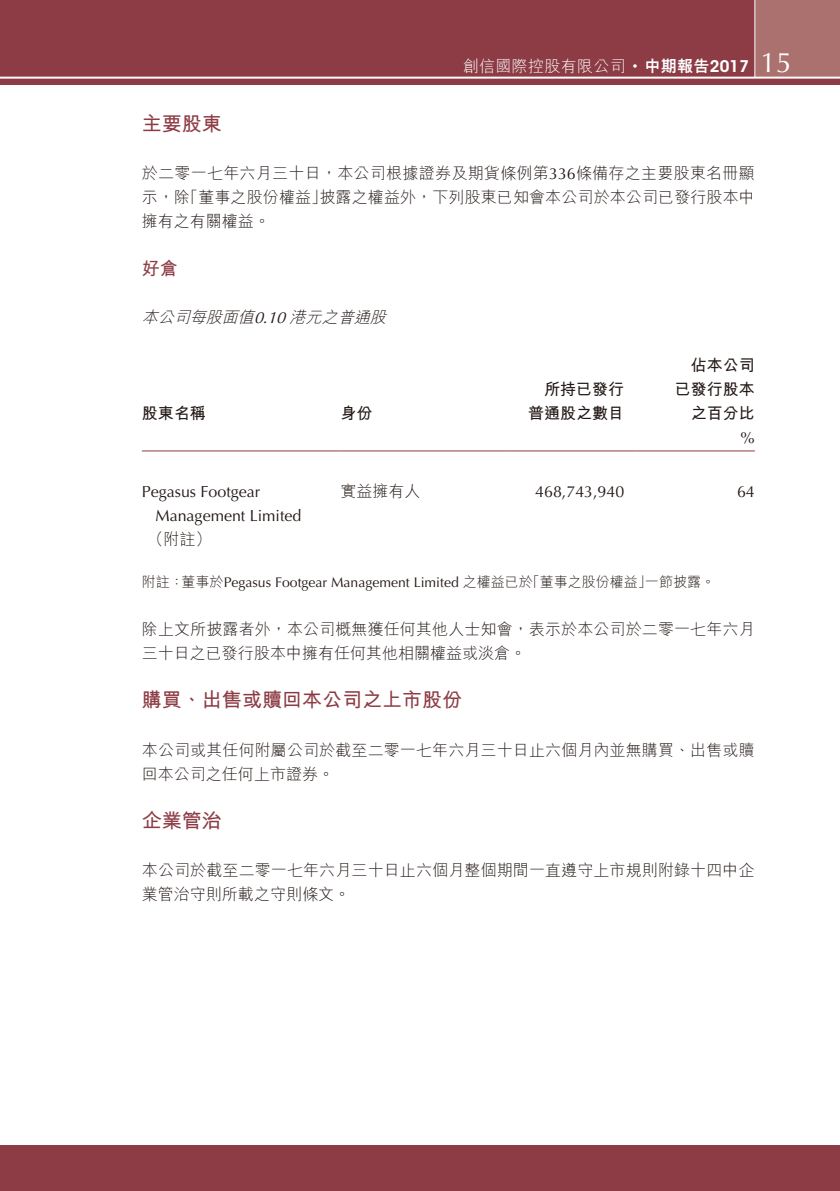
<style>
.page{position:relative;width:840px;height:1191px;background:#fff}
.page>*{position:absolute;margin:0;border:0;box-sizing:border-box;transform-origin:0 0}
.t1{font:700 20px "M Hei HK";color:#8d3c45}
.t2{font:700 18px "M Hei HK";color:#8d3c45}
.t3{font:300 16px/24px "M Hei HK";letter-spacing:.005em;color:#231916}
.t4{font:16px/24px "Optima LT Std";color:#231916}
.t5{font:700 16px "M Hei HK";color:#231916}
.t6{font:300 16px "M Hei HK";letter-spacing:.02em;color:#fff}
.t7{font:italic 300 16px "M Hei HK";color:#231916}
.t8{font:14px "Optima LT Std";color:#231916}
.s1{font-family:"ITC Avant Garde Std";font-weight:400}
.s2{font-weight:800}
.s3{font-family:"ITC Avant Garde Std";font-weight:600}
.s4{font-family:"Optima LT Std";font-weight:400;font-size:28px}
.s5{font-family:"Optima LT Std";font-weight:400}
.s6{font-family:"M Hei HK";font-weight:300}
</style>
<div class="page">
<div style="left:0;top:0;width:839px;height:85px;background:#8d3c45"></div>
<div style="left:754px;top:0;width:85px;height:78px;background:#ab716e"></div>
<div style="left:0;top:1145px;width:839px;height:46px;background:#8d3c45"></div>
<hr style="left:754px;top:0;width:1px;height:78px;background:#fff">
<hr style="left:0;top:77px;width:839px;height:2px;background:#fff">
<hr style="left:142px;top:450px;width:198px;height:1px;background:#8d3c45">
<hr style="left:340px;top:450px;width:165px;height:1px;background:#8d3c45">
<hr style="left:505px;top:450px;width:130px;height:1px;background:#8d3c45">
<hr style="left:635px;top:450px;width:119px;height:1px;background:#8d3c45">
<p class="t6" style="left:462px;top:58px;width:330px">創信國際控股有限公司 <span class="s1">•</span> <span class="s2">中期報告</span><span class="s3">2017</span> <span class="s4">15</span></p>
<p class="t1" style="left:142px;top:109px;width:81px">主要股東</p>
<p class="t3" style="left:142px;top:161px;width:614px;text-align:justify">於二零一七年六月三十日，本公司根據證券及期貨條例第<span class="s5">336</span>條備存之主要股東名冊顯示，除「董事之股份權益」披露之權益外，下列股東已知會本公司於本公司已發行股本中擁有之有關權益。</p>
<p class="t2" style="left:142px;top:256px;width:37px">好倉</p>
<p class="t7" style="left:142px;top:309px;width:249px">本公司每股面值<span class="s5">0.10</span>港元之普通股</p>
<p class="t5" style="left:690px;top:354px;width:65px">佔本公司</p>
<p class="t5" style="left:544px;top:378px;width:81px">所持已發行</p>
<p class="t5" style="left:674px;top:378px;width:81px">已發行股本</p>
<p class="t5" style="left:142px;top:402px;width:65px">股東名稱</p>
<p class="t5" style="left:340px;top:402px;width:33px">身份</p>
<p class="t5" style="left:528px;top:402px;width:97px">普通股之數目</p>
<p class="t5" style="left:690px;top:402px;width:65px">之百分比</p>
<p class="t4" style="left:740px;top:426px;width:16px">%</p>
<p class="t4" style="left:155px;top:480px;width:147px;text-indent:-14px">Pegasus Footgear<br>Management Limited</p>
<p class="t3" style="left:147px;top:527px;width:65px">（附註）</p>
<p class="t3" style="left:340px;top:479px;width:81px">實益擁有人</p>
<p class="t4" style="left:535px;top:480px;width:90px">468,743,940</p>
<p class="t4" style="left:736px;top:480px;width:19px">64</p>
<p class="t8" style="left:142px;top:574px;width:574px"><span class="s6">附註：董事於</span>Pegasus Footgear Management Limited <span class="s6">之權益已於「董事之股份權益」一節披露。</span></p>
<p class="t3" style="left:142px;top:617px;width:614px">除上文所披露者外，本公司概無獲任何其他人士知會，表示於本公司於二零一七年六月三十日之已發行股本中擁有任何其他相關權益或淡倉。</p>
<p class="t1" style="left:142px;top:685px;width:321px">購買、出售或贖回本公司之上市股份</p>
<p class="t3" style="left:142px;top:737px;width:614px">本公司或其任何附屬公司於截至二零一七年六月三十日止六個月內並無購買、出售或贖回本公司之任何上市證券。</p>
<p class="t1" style="left:142px;top:805px;width:81px">企業管治</p>
<p class="t3" style="left:142px;top:857px;width:614px">本公司於截至二零一七年六月三十日止六個月整個期間一直遵守上市規則附錄十四中企業管治守則所載之守則條文。</p>
</div>
